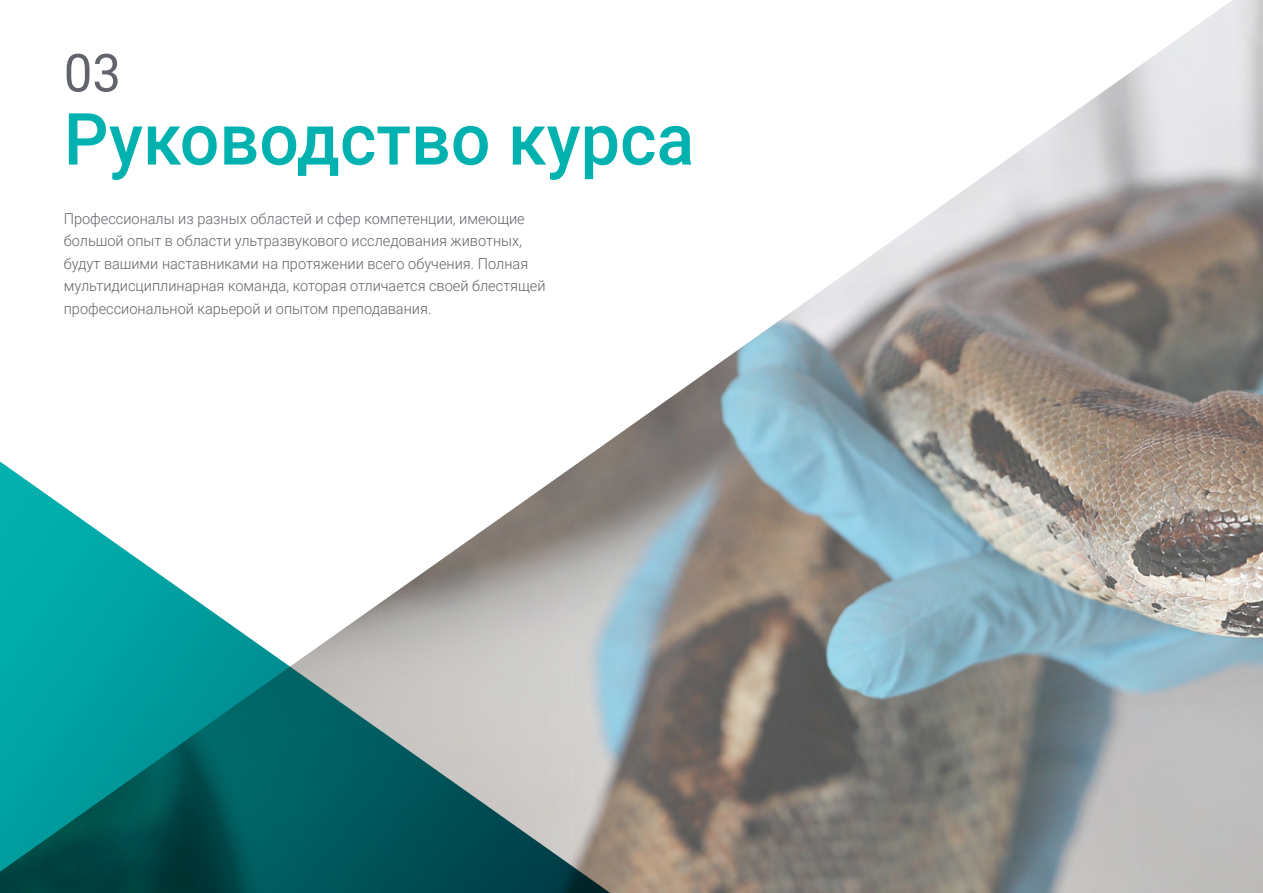
<style>
.page{position:relative;width:1263px;height:893px;background:#fff}
.page>*{position:absolute;margin:0;border:0;box-sizing:border-box;transform-origin:0 0}
.t1{font:500 72px "Roboto";color:#00b2af}
.t2{font:52.5px "Roboto";color:#61646a}
.t3{font:300 15px/22.5px "Roboto";color:#61646a}
</style>
<div class="page">
<img style="left:602px;top:0;width:661px;height:893px">
<svg style="left:0;top:446px;width:640px;height:447px"></svg>
<h2 class="t2" style="left:64px;top:36px;width:59px">03</h2>
<h1 class="t1" style="left:64px;top:89px;width:632px">Руководство курса</h1>
<p class="t3" style="left:64px;top:207px;width:483px">Профессионалы из разных областей и сфер компетенции, имеющие большой опыт в области ультразвукового исследования животных, будут вашими наставниками на протяжении всего обучения. Полная мультидисциплинарная команда, которая отличается своей блестящей профессиональной карьерой и опытом преподавания.</p>
</div>
